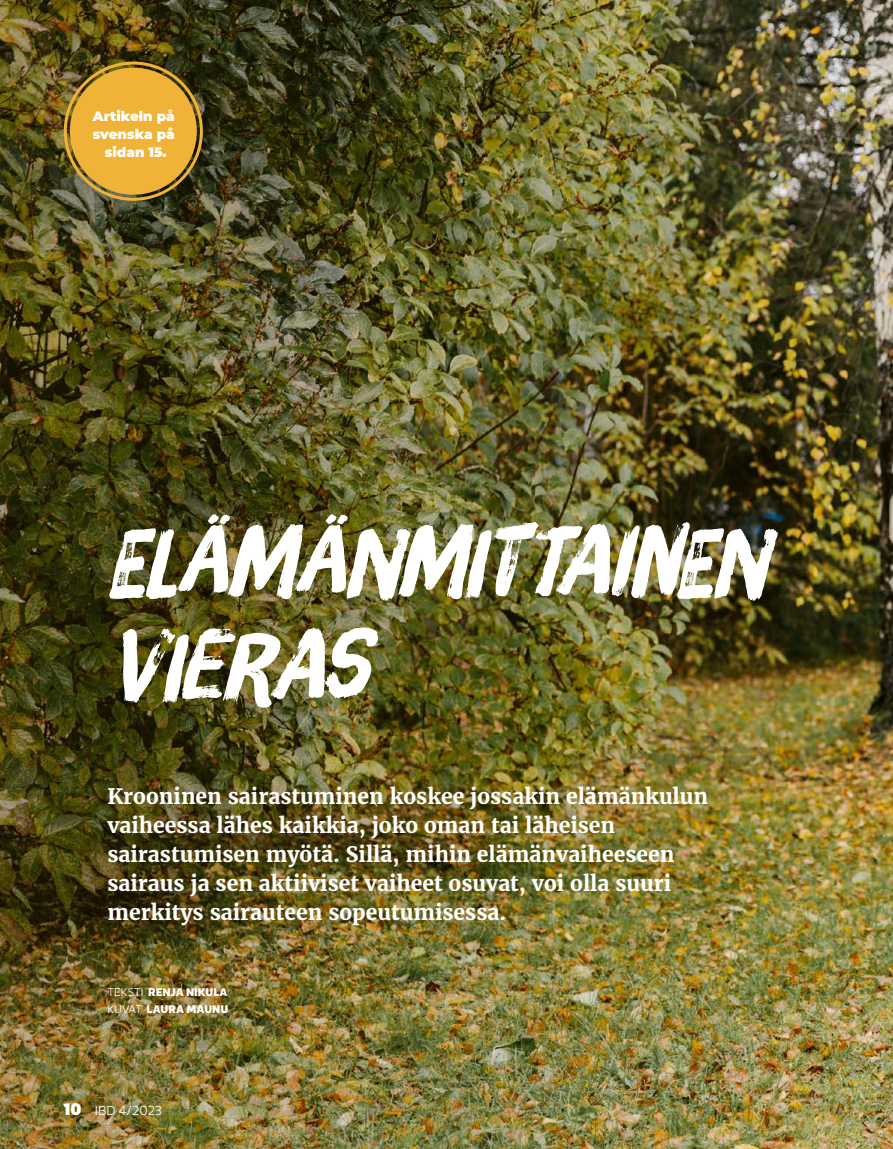
<style>
.page{position:relative;width:893px;height:1149px;background:#fff}
.page>*{position:absolute;margin:0;border:0;box-sizing:border-box;transform-origin:0 0}
.t1{font:94.5px/104.2px "Brush Up Too";color:#fff}
.Ingressi_pääjuttu{font:700 21.15px/29px "Merriweather";color:#fff}
.artikelen_på_sidan{font:900 13.5px "Montserrat";color:#fff}
.t2{font:300 12.9px "Riona Sans";color:#fff}
.Kirjoittaja_kuvaaja{font:900 10.95px "Riona Sans";color:#fff}
.s1{font-weight:300}
.s2{font-weight:900;font-size:16.5px}
</style>
<div class="page">
<img style="left:0;top:0;width:893px;height:1148px">
<div style="left:70px;top:68px;width:127px;height:127px;background:#f0b237;border-radius:50%"></div>
<div style="left:64px;top:62px;width:139px;height:139px;border:3px solid #f0b237;border-radius:50%"></div>
<h3 class="artikelen_på_sidan" style="left:93px;top:106px;width:83px">Artikeln på</h3>
<h3 class="artikelen_på_sidan" style="left:93px;top:124px;width:83px">svenska på</h3>
<h3 class="artikelen_på_sidan" style="left:105px;top:142px;width:63px">sidan 15.</h3>
<h1 class="t1" style="left:108px;top:508px;width:658px">ELÄMÄNMITTAINEN<br>VIERAS</h1>
<p class="Ingressi_pääjuttu" style="left:107px;top:782px;width:602px">Krooninen sairastuminen koskee jossakin elämänkulun vaiheessa lähes kaikkia, joko oman tai läheisen sairastumisen myötä. Sillä, mihin elämänvaiheeseen sairaus ja sen aktiiviset vaiheet osuvat, voi olla suuri merkitys sairauteen sopeutumisessa.</p>
<p class="Kirjoittaja_kuvaaja" style="left:107px;top:984px;width:122px"><span class="s1">TEKSTI</span> RENJA NIKULA</p>
<p class="Kirjoittaja_kuvaaja" style="left:107px;top:1001px;width:122px"><span class="s1">KUVAT</span> LAURA MAUNU</p>
<p class="t2" style="left:64px;top:1102px;width:100px"><span class="s2">10</span> IBD 4/2023</p>
</div>
